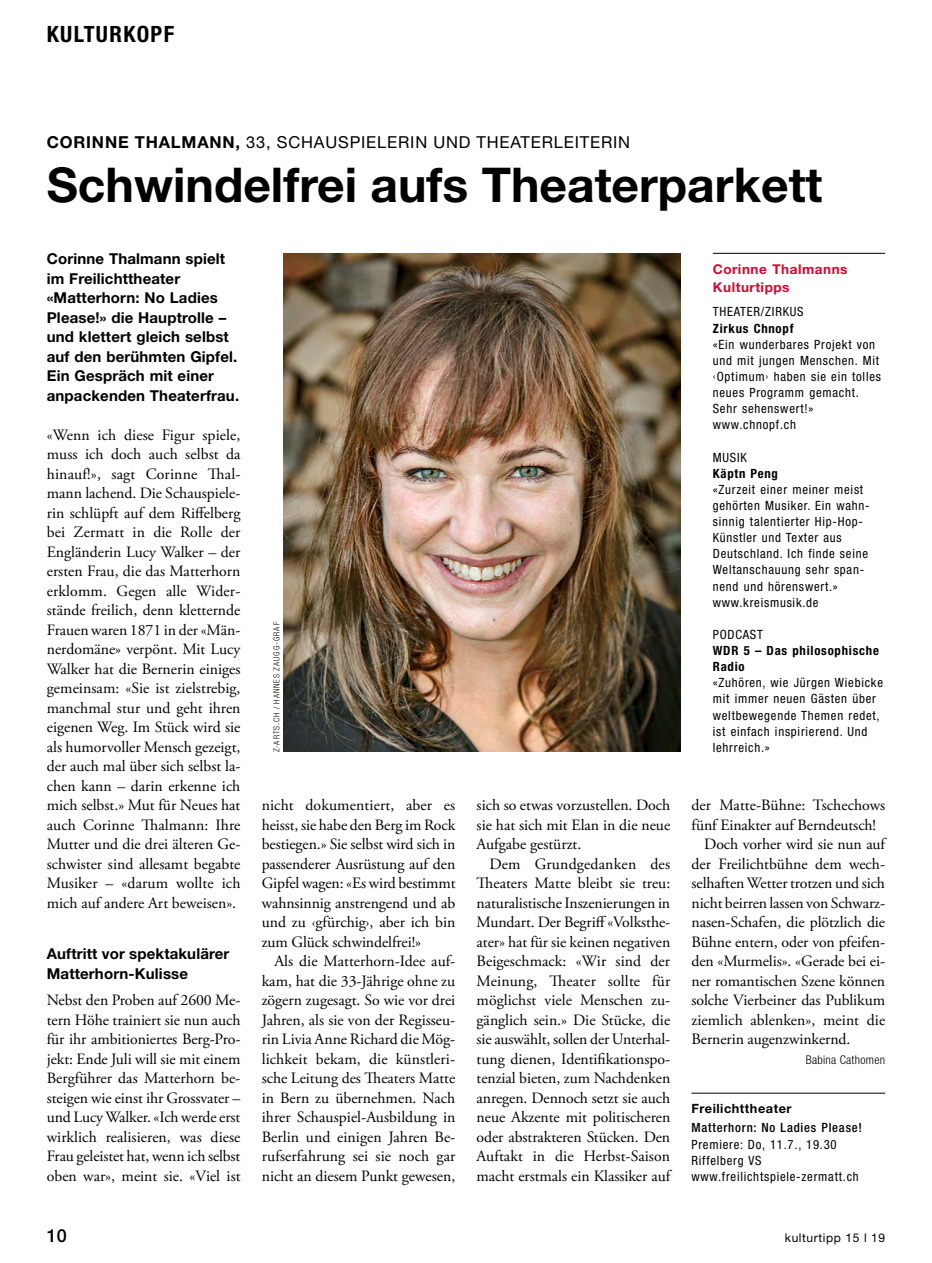
<style>
.page{position:relative;width:932px;height:1263px;background:#fff}
.page>*{position:absolute;margin:0;border:0;box-sizing:border-box;transform-origin:0 0}
._200_KU_Titel_Artike{font:700 48px "Helvetica Neue LT Std";color:#000}
._010_KU_Rubriktitel{font:700 condensed 22.5px "Helvetica Neue LT Std";letter-spacing:.06em;color:#000}
._001_KU_Pagina{font:500 18px "Helvetica Neue LT Std";color:#000}
._020_KU_Dachzeile_Ar{font:16.5px "Helvetica Neue LT Std";letter-spacing:.05em;color:#000}
._052_KU_Lauftext_Ein{font:15.75px/19.5px "Adobe Garamond Pro";color:#000;text-align:justify}
._050_KU_Lauftext_10{font:15.75px/19.5px "Adobe Garamond Pro";color:#000;text-align:justify}
._040_KU_Vorspann_1-s{font:700 15px/19.5px "Helvetica Neue LT Std";letter-spacing:.01em;color:#000}
._250_KU_Zwischentite{font:700 15px/19.5px "Helvetica Neue LT Std";letter-spacing:.01em;color:#000}
._063_KU_Kasten_Titel{font:700 13.5px/18px "Helvetica Neue LT Std";letter-spacing:.04em;color:#d5072d}
._066_KU_Kasten_Text{font:condensed 12.75px/16.2px "Helvetica Neue LT Std";letter-spacing:.06em;color:#000}
._066_KU_Kasten_Text-2{font:500 condensed 12.75px "Helvetica Neue LT Std";letter-spacing:.06em;color:#000}
._063_KU_Kasten_Titel-2{font:700 12.75px "Helvetica Neue LT Std";letter-spacing:.04em;color:#000}
._002_KU_Fusszeile{font:12px "Helvetica Neue LT Std";letter-spacing:.05em;color:#000}
._052_KU_Lauftext_Ein-2{font:300 condensed 12px "Helvetica Neue LT Std";letter-spacing:.025em;color:#000}
._071_KU_Fotobyline_5{font:300 condensed 8.25px "Helvetica Neue LT Std";letter-spacing:.115em;color:#000}
.s1{font-weight:700}
.s2{font-family:"Adobe Garamond Pro";font-stretch:normal}
</style>
<div class="page">
<img style="left:283px;top:253px;width:397px;height:499px">
<hr style="left:691px;top:1093px;width:193px;height:1px;background:#000">
<hr style="left:712px;top:253px;width:172px;height:1px;background:#000">
<p class="_010_KU_Rubriktitel" style="left:47px;top:20px;width:129px">KULTURKOPF</p>
<p class="_020_KU_Dachzeile_Ar" style="left:47px;top:132px;width:584px"><span class="s1">CORINNE THALMANN,</span> 33, SCHAUSPIELERIN UND THEATERLEITERIN</p>
<p class="_200_KU_Titel_Artike" style="left:47px;top:155px;width:777px">Schwindelfrei aufs Theaterparkett</p>
<p class="_040_KU_Vorspann_1-s" style="left:47px;top:249px;width:194px">Corinne Thalmann spielt im Freilichttheater «Matterhorn: No Ladies<br>Please!» die Hauptrolle – und klettert gleich selbst auf den berühmten Gipfel.<br>Ein Gespräch mit einer anpackenden Theaterfrau.</p>
<p class="_050_KU_Lauftext_10" style="left:47px;top:425px;width:195px">«Wenn ich diese Figur spiele, muss ich doch auch selbst da hinauf!», sagt Corinne Thal&shy;mann lachend. Die Schauspiele&shy;rin schlüpft auf dem Riffelberg bei Zermatt in die Rolle der Engländerin Lucy Walker – der ersten Frau, die das Matterhorn erklomm. Gegen alle Wider&shy;stände freilich, denn kletternde Frauen waren 1871 in der «Män&shy;nerdomäne» verpönt. Mit Lucy Walker hat die Bernerin einiges gemeinsam: «Sie ist zielstrebig, manchmal stur und geht ihren eigenen Weg. Im Stück wird sie als humorvoller Mensch gezeigt, der auch mal über sich selbst la&shy;chen kann – darin erkenne ich mich selbst.» Mut für Neues hat auch Corinne Thalmann: Ihre Mutter und die drei älteren Ge&shy;schwister sind allesamt begabte Musiker – «darum wollte ich mich auf andere Art beweisen».</p>
<p class="_250_KU_Zwischentite" style="left:47px;top:944px;width:184px">Auftritt vor spektakulärer<br>Matterhorn-Kulisse</p>
<p class="_050_KU_Lauftext_10" style="left:47px;top:991px;width:195px">Nebst den Proben auf 2600 Me&shy;tern Höhe trainiert sie nun auch für ihr ambitioniertes Berg-Pro&shy;jekt: Ende Juli will sie mit einem Bergführer das Matterhorn be&shy;steigen wie einst ihr Grossvater – und Lucy Walker. «Ich werde erst wirklich realisieren, was diese Frau geleistet hat, wenn ich selbst oben war», meint sie. «Viel ist</p>
<p class="_071_KU_Fotobyline_5" style="left:272px;top:752px;width:132px;rotate:-90deg">Z-ARTS.CH / HANNES ZAUGG-GRAF</p>
<p class="_050_KU_Lauftext_10" style="left:261px;top:796px;width:195px">nicht dokumentiert, aber es heisst, sie habe den Berg im Rock bestiegen.» Sie selbst wird sich in passenderer Ausrüstung auf den Gipfel wagen: «Es wird bestimmt wahnsinnig anstrengend und ab und zu ‹gfürchig›, aber ich bin zum Glück schwindelfrei!»</p>
<p class="_052_KU_Lauftext_Ein" style="left:261px;top:952px;width:195px;text-indent:13px">Als die Matterhorn-Idee auf&shy;kam, hat die 33-Jährige ohne zu zögern zugesagt. So wie vor drei Jahren, als sie von der Regisseu&shy;rin Livia Anne Richard die Mög&shy;lichkeit bekam, die künstleri&shy;sche Leitung des Theaters Matte in Bern zu übernehmen. Nach ihrer Schauspiel-Ausbildung in Berlin und einigen Jahren Be&shy;rufserfahrung sei sie noch gar nicht an diesem Punkt gewesen,</p>
<p class="_052_KU_Lauftext_Ein" style="left:476px;top:796px;width:195px">sich so etwas vorzustellen. Doch sie hat sich mit Elan in die neue Aufgabe gestürzt.</p>
<p class="_052_KU_Lauftext_Ein" style="left:476px;top:854px;width:195px;text-indent:13px">Dem Grundgedanken des Theaters Matte bleibt sie treu: naturalistische Inszenierungen in Mundart. Der Begriff «Volksthe&shy;ater» hat für sie keinen negativen Beigeschmack: «Wir sind der Meinung, Theater sollte für möglichst viele Menschen zu&shy;gänglich sein.» Die Stücke, die sie auswählt, sollen der Unterhal&shy;tung dienen, Identifikationspo&shy;tenzial bieten, zum Nachdenken anregen. Dennoch setzt sie auch neue Akzente mit politischeren oder abstrakteren Stücken. Den Auftakt in die Herbst-Saison macht erstmals ein Klassiker auf</p>
<p class="_063_KU_Kasten_Titel" style="left:712px;top:260px;width:136px">Corinne Thalmanns<br>Kulturtipps</p>
<p class="_066_KU_Kasten_Text" style="left:712px;top:304px;width:170px">THEATER/ZIRKUS<br><span class="s1">Zirkus Chnopf<br></span>«Ein wunderbares Projekt von und mit jungen Menschen. Mit <span class="s2">‹</span>Optimum<span class="s2">›</span> haben sie ein tolles neues Programm gemacht.<br>Sehr sehenswert!» www.chnopf.ch</p>
<p class="_066_KU_Kasten_Text" style="left:712px;top:449px;width:158px">MUSIK<br><span class="s1">Käptn Peng<br></span>«Zurzeit einer meiner meist gehörten Musiker. Ein wahn&shy;sinnig talentierter Hip-Hop-<br>Künstler und Texter aus<br>Deutschland. Ich finde seine<br>Weltanschauung sehr span&shy;nend und hörenswert.» www.kreismusik.de</p>
<p class="_066_KU_Kasten_Text" style="left:712px;top:626px;width:172px">PODCAST<br><span class="s1">WDR 5 – Das philosophische<br>Radio<br></span>«Zuhören, wie Jürgen Wiebicke mit immer neuen Gästen über weltbewegende Themen redet, ist einfach inspirierend. Und lehrreich.»</p>
<p class="_052_KU_Lauftext_Ein" style="left:691px;top:796px;width:195px">der Matte-Bühne: Tschechows fünf Einakter auf Berndeutsch!</p>
<p class="_052_KU_Lauftext_Ein" style="left:691px;top:835px;width:195px;text-indent:13px">Doch vorher wird sie nun auf der Freilichtbühne dem wech&shy;selhaften Wetter trotzen und sich nicht beirren lassen von Schwarz&shy;nasen-Schafen, die plötzlich die Bühne entern, oder von pfeifen&shy;den «Murmelis». «Gerade bei ei&shy;ner romantischen Szene können solche Vierbeiner das Publikum ziemlich ablenken», meint die Bernerin augenzwinkernd.</p>
<p class="_052_KU_Lauftext_Ein-2" style="left:805px;top:1052px;width:81px">Babina Cathomen</p>
<p class="_063_KU_Kasten_Titel-2" style="left:691px;top:1100px;width:101px">Freilichttheater</p>
<p class="_066_KU_Kasten_Text-2" style="left:691px;top:1120px;width:172px">Matterhorn: No Ladies Please!</p>
<p class="_066_KU_Kasten_Text" style="left:691px;top:1136px;width:147px">Premiere: Do, 11.7., 19.30<br>Riffelberg VS</p>
<p class="_066_KU_Kasten_Text" style="left:691px;top:1168px;width:169px">www.freilichtspiele-zermatt.ch</p>
<p class="_001_KU_Pagina" style="left:47px;top:1224px;width:22px">10</p>
<p class="_002_KU_Fusszeile" style="left:784px;top:1230px;width:102px">kulturtipp 15 l 19</p>
</div>
